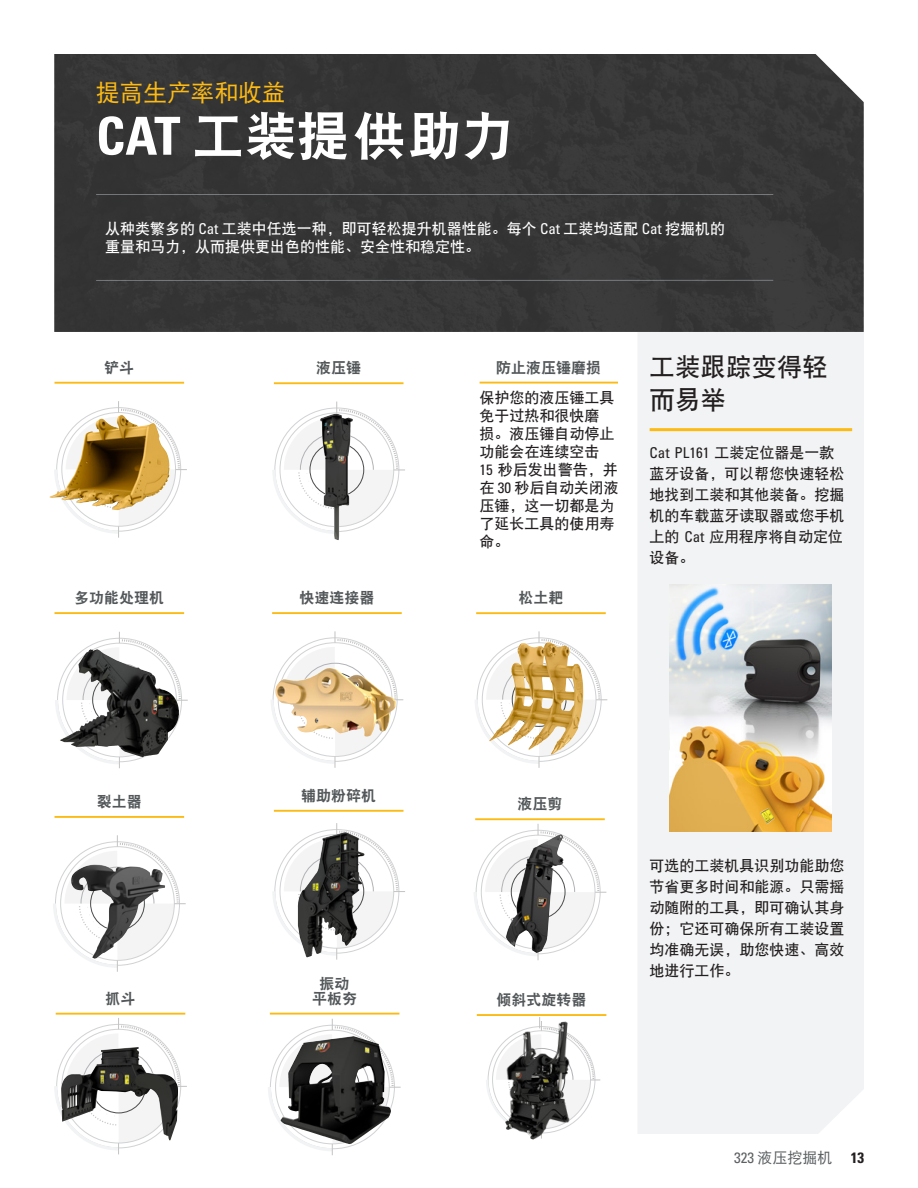
<style>
.page{position:relative;width:918px;height:1188px;background:#fff}
.page>*{position:absolute;margin:0;border:0;box-sizing:border-box;transform-origin:0 0}
.t1{font:52.5px "DFP Hei W9";color:#fff}
.t2{font:25.5px/33px "DFP Hei W7";color:#231f20}
.t3{font:23.7px "DFP Hei W5";color:#fcba13}
.t4{font:15px/21px "DFP Hei W7";color:#231f20;text-align:justify}
.t5{font:15px/18px "DFP Hei W7";color:#fff}
.t6{font:15px/15px "DFP Hei W9";color:#535759;text-align:center}
.t7{font:condensed 15px "Univers LTCYR 57";color:#231f20}
.t8{font:15px "DFP Hei W5";color:#5d6163}
.s1{font-family:"Univers LTCYR 67 Bold Cond"}
.s2{font-family:"Univers LTCYR 57";font-stretch:condensed}
.s3{font-family:"DFP Hei W7";font-stretch:normal}
.s4{font-family:"Univers LTCYR 67 Bold Cond";color:#231f20}
</style>
<div class="page">
<div style="left:638px;top:332px;width:226px;height:802px;background:#f2f3f4"></div>
<div style="left:54px;top:54px;width:810px;height:278px;background:#363637"></div>
<hr style="left:96px;top:194px;width:677px;height:1px;background:#bcc2c6">
<hr style="left:96px;top:280px;width:677px;height:1px;background:#bcc2c6">
<svg style="left:474px;top:824px;width:132px;height:136px"></svg>
<hr style="left:475px;top:818px;width:130px;height:2px;background:#fcba13">
<svg style="left:268px;top:1019px;width:133px;height:136px"></svg>
<hr style="left:270px;top:1013px;width:129px;height:2px;background:#fcba13">
<img style="left:281px;top:1036px;width:71px;height:106px">
<svg style="left:273px;top:823px;width:132px;height:137px"></svg>
<hr style="left:274px;top:810px;width:130px;height:2px;background:#fcba13">
<img style="left:298px;top:832px;width:46px;height:116px">
<svg style="left:273px;top:402px;width:132px;height:129px"></svg>
<hr style="left:274px;top:382px;width:129px;height:2px;background:#fcba13">
<svg style="left:55px;top:632px;width:133px;height:136px"></svg>
<hr style="left:55px;top:612px;width:129px;height:2px;background:#fcba13">
<img style="left:78px;top:649px;width:32px;height:44px">
<svg style="left:53px;top:835px;width:133px;height:137px"></svg>
<hr style="left:55px;top:816px;width:129px;height:2px;background:#fcba13">
<img style="left:71px;top:865px;width:94px;height:94px">
<svg style="left:475px;top:631px;width:132px;height:137px"></svg>
<hr style="left:476px;top:612px;width:130px;height:2px;background:#fcba13">
<img style="left:489px;top:642px;width:58px;height:99px">
<svg style="left:66px;top:401px;width:121px;height:137px"></svg>
<hr style="left:55px;top:382px;width:129px;height:2px;background:#fcba13">
<img style="left:49px;top:416px;width:70px;height:90px">
<img style="left:320px;top:414px;width:33px;height:126px">
<svg style="left:54px;top:1018px;width:133px;height:136px"></svg>
<hr style="left:56px;top:1013px;width:129px;height:2px;background:#fcba13">
<img style="left:506px;top:834px;width:58px;height:119px">
<svg style="left:271px;top:631px;width:132px;height:137px"></svg>
<hr style="left:272px;top:612px;width:130px;height:2px;background:#fcba13">
<img style="left:275px;top:668px;width:115px;height:69px">
<hr style="left:650px;top:428px;width:202px;height:3px;background:#fcba13">
<img style="left:670px;top:584px;width:162px;height:248px">
<hr style="left:480px;top:382px;width:138px;height:2px;background:#fcba13">
<img style="left:486px;top:1017px;width:109px;height:123px">
<hr style="left:477px;top:1014px;width:129px;height:2px;background:#fcba13">
<img style="left:61px;top:1047px;width:117px;height:93px">
<h3 class="t3" style="left:96px;top:80px;width:191px">提高生产率和收益</h3>
<h1 class="t1" style="left:96px;top:107px;width:419px"><span class="s1">CAT</span> 工装提供助力</h1>
<p class="t5" style="left:105px;top:220px;width:622px">从种类繁多的 <span class="s2">Cat</span> 工装中任选一种，即可轻松提升机器性能。每个 <span class="s2">Cat</span> 工装均适配 <span class="s2">Cat</span> 挖掘机的重量和马力，从而提供更出色的性能、安全性和稳定性。</p>
<p class="t6" style="left:104px;top:360px;width:31px">铲斗</p>
<p class="t6" style="left:316px;top:360px;width:46px">液压锤</p>
<p class="t6" style="left:496px;top:360px;width:106px">防止液压锤磨损</p>
<p class="t4" style="left:480px;top:389px;width:141px;line-height:18px;text-align:left">保护您的液压锤工具免于过热和很快磨<br>损。液压锤自动停止功能会在连续空击<br><span class="s2">15</span> 秒后发出警告，并在 <span class="s2">30</span> 秒后自动关闭液压锤，这一切都是为了延长工具的使用寿命。</p>
<h2 class="t2" style="left:650px;top:350px;width:180px">工装跟踪变得轻而易举</h2>
<p class="t7" style="left:650px;top:443px;width:186px">Cat PL161 <span class="s3">工装定位器是一款</span></p>
<p class="t4" style="left:650px;top:463px;width:196px">蓝牙设备，可以帮您快速轻松地找到工装和其他装备。挖掘机的车载蓝牙读取器或您手机上的 <span class="s2">Cat</span> 应用程序将自动定位设备。</p>
<p class="t6" style="left:74px;top:590px;width:91px">多功能处理机</p>
<p class="t6" style="left:299px;top:590px;width:76px">快速连接器</p>
<p class="t6" style="left:518px;top:590px;width:46px">松土耙</p>
<p class="t6" style="left:97px;top:794px;width:46px">裂土器</p>
<p class="t6" style="left:301px;top:788px;width:76px">辅助粉碎机</p>
<p class="t6" style="left:518px;top:796px;width:46px">液压剪</p>
<p class="t6" style="left:106px;top:991px;width:31px">抓斗</p>
<p class="t6" style="left:312px;top:976px;width:46px">振动平板夯</p>
<p class="t6" style="left:497px;top:992px;width:91px">倾斜式旋转器</p>
<p class="t4" style="left:650px;top:855px;width:196px">可选的工装机具识别功能助您节省更多时间和能源。只需摇动随附的工具，即可确认其身份；它还可确保所有工装设置均准确无误，助您快速、高效地进行工作。</p>
<p class="t8" style="left:734px;top:1149px;width:131px"><span class="s2">323</span> 液压挖掘机 <span class="s4">13</span></p>
</div>
